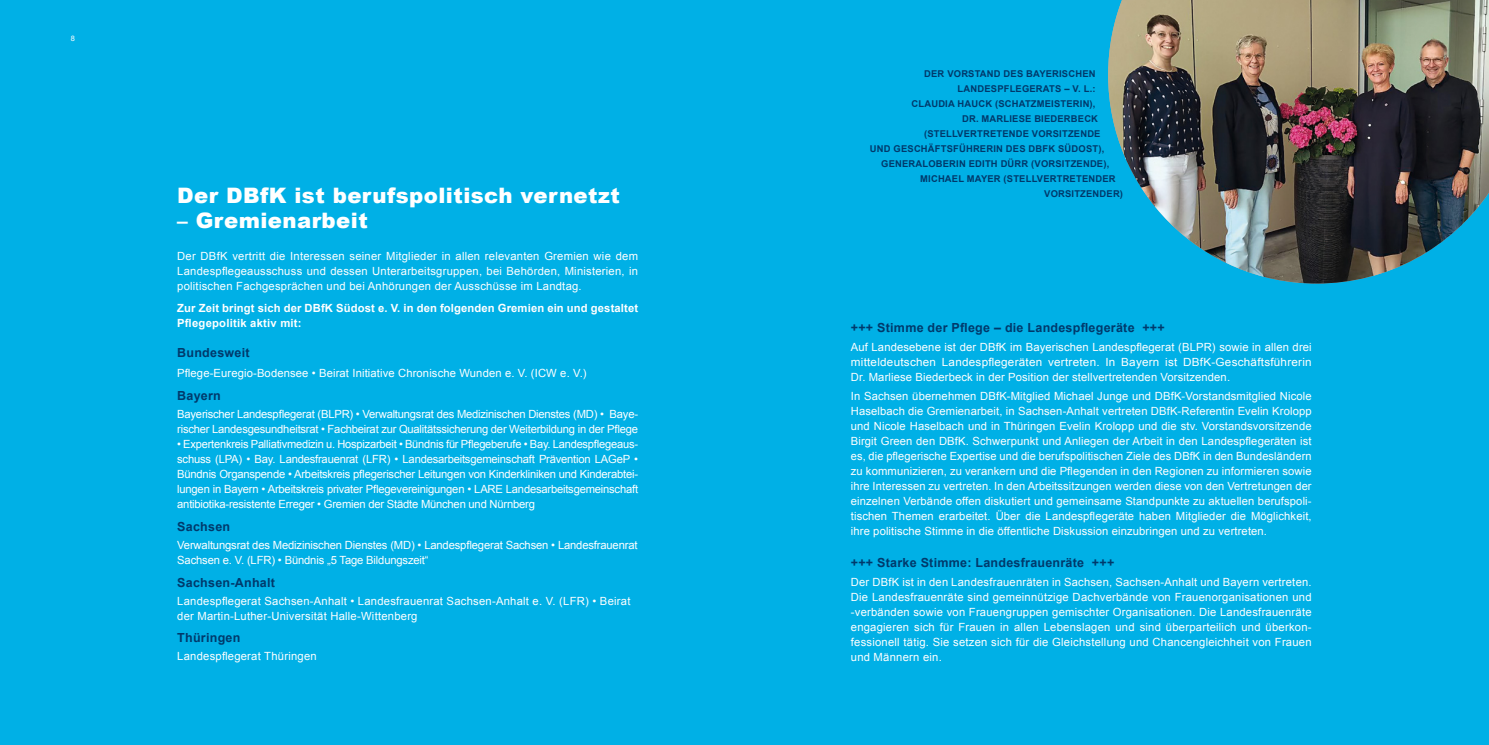
<style>
.page{position:relative;width:1489px;height:745px;background:#fff}
.page>*{position:absolute;margin:0;border:0;box-sizing:border-box;transform-origin:0 0}
.t1{font:900 21.25px "Arial";letter-spacing:.02em;color:#fff}
.t2{font:700 12.5px "Arial";letter-spacing:.02em;color:#00396b}
.t3{font:11.25px/15px "Arial";letter-spacing:.01em;color:#fff;text-align:justify}
.t4{font:11.25px/15px "Arial";letter-spacing:-.02em;color:#fff}
.t5{font:11.25px/15px "Arial";letter-spacing:-.015em;color:#fff}
.t6{font:700 11.25px/15px "Arial";letter-spacing:.01em;color:#fff}
.t7{font:700 9.38px "Arial";letter-spacing:.02em;color:#00396b}
.t8{font:7.5px "Arial";color:#fff}
</style>
<div class="page">
<div style="left:0;top:0;width:1488px;height:744px;background:#00b0e6"></div>
<img style="left:1108px;top:0;width:380px;height:283px">
<p class="t8" style="left:71px;top:33px;width:6px">8</p>
<h1 class="t1" style="left:177px;top:179px;width:444px">Der DBfK ist berufspolitisch vernetzt</h1>
<h1 class="t1" style="left:177px;top:205px;width:192px">– Gremienarbeit</h1>
<p class="t3" style="left:177px;top:248px;width:462px">Der DBfK vertritt die Interessen seiner Mitglieder in allen relevanten Gremien wie dem Landespflegeausschuss und dessen Unterarbeitsgruppen, bei Behörden, Ministerien, in politischen Fachgesprächen und bei Anhörungen der Ausschüsse im Landtag.</p>
<p class="t6" style="left:177px;top:301px;width:462px">Zur Zeit bringt sich der DBfK Südost e. V. in den folgenden Gremien ein und gestaltet<br>Pflegepolitik aktiv mit:</p>
<p class="t2" style="left:177px;top:344px;width:74px">Bundesweit</p>
<p class="t3" style="left:177px;top:366px;width:411px">Pflege-Euregio-Bodensee • Beirat Initiative Chronische Wunden e. V. (ICW e. V.)</p>
<p class="t2" style="left:177px;top:387px;width:45px">Bayern</p>
<p class="t4" style="left:177px;top:406px;width:462px">Bayerischer Landespflegerat (BLPR) • Verwaltungsrat des Medizinischen Dienstes (MD) • Baye&shy;rischer Landesgesundheitsrat • Fachbeirat zur Qualitätssicherung der Weiterbildung in der Pflege</p>
<p class="t3" style="left:177px;top:436px;width:462px">• Expertenkreis Palliativmedizin u. Hospizarbeit • Bündnis für Pflegeberufe • Bay. Landespflegeaus&shy;schuss (LPA) • Bay. Landesfrauenrat (LFR) • Landesarbeitsgemeinschaft Prävention LAGeP • Bündnis Organspende • Arbeitskreis pflegerischer Leitungen von Kinderkliniken und Kinderabtei&shy;lungen in Bayern • Arbeitskreis privater Pflegevereinigungen • LARE Landesarbeitsgemeinschaft antibiotika-resistente Erreger • Gremien der Städte München und Nürnberg</p>
<p class="t2" style="left:177px;top:518px;width:54px">Sachsen</p>
<p class="t5" style="left:177px;top:537px;width:462px">Verwaltungsrat des Medizinischen Dienstes (MD) • Landespflegerat Sachsen • Landesfrauenrat<br>Sachsen e. V. (LFR) • Bündnis „5 Tage Bildungszeit“</p>
<p class="t2" style="left:177px;top:573px;width:99px">Sachsen-Anhalt</p>
<p class="t3" style="left:177px;top:593px;width:455px">Landespflegerat Sachsen-Anhalt • Landesfrauenrat Sachsen-Anhalt e. V. (LFR) • Beirat der Martin-Luther-Universität Halle-Wittenberg</p>
<p class="t2" style="left:177px;top:629px;width:65px">Thüringen</p>
<p class="t3" style="left:177px;top:648px;width:141px">Landespflegerat Thüringen</p>
<p class="t7" style="left:924px;top:67px;width:173px">DER VORSTAND DES BAYERISCHEN</p>
<p class="t7" style="left:957px;top:82px;width:139px">LANDESPFLEGERATS – V. L.:</p>
<p class="t7" style="left:911px;top:97px;width:185px">CLAUDIA HAUCK (SCHATZMEISTERIN),</p>
<p class="t7" style="left:962px;top:112px;width:137px">DR. MARLIESE BIEDERBECK</p>
<p class="t7" style="left:924px;top:127px;width:178px">(STELLVERTRETENDE VORSITZENDE</p>
<p class="t7" style="left:870px;top:142px;width:236px">UND GESCHÄFTSFÜHRERIN DES DBFK SÜDOST),</p>
<p class="t7" style="left:881px;top:157px;width:229px">GENERALOBERIN EDITH DÜRR (VORSITZENDE),</p>
<p class="t7" style="left:920px;top:172px;width:197px">MICHAEL MAYER (STELLVERTRETENDER</p>
<p class="t7" style="left:1044px;top:187px;width:80px">VORSITZENDER)</p>
<p class="t2" style="left:850px;top:319px;width:315px">+++ Stimme der Pflege – die Landespflegeräte +++</p>
<p class="t3" style="left:850px;top:339px;width:462px">Auf Landesebene ist der DBfK im Bayerischen Landespflegerat (BLPR) sowie in allen drei mitteldeutschen Landespflegeräten vertreten. In Bayern ist DBfK-Geschäftsführerin Dr. Marliese Biederbeck in der Position der stellvertretenden Vorsitzenden.</p>
<p class="t3" style="left:850px;top:388px;width:462px">In Sachsen übernehmen DBfK-Mitglied Michael Junge und DBfK-Vorstandsmitglied Nicole Haselbach die Gremienarbeit, in Sachsen-Anhalt vertreten DBfK-Referentin Evelin Krolopp und Nicole Haselbach und in Thüringen Evelin Krolopp und die stv. Vorstandsvorsitzende Birgit Green den DBfK. Schwerpunkt und Anliegen der Arbeit in den Landespflegeräten ist es, die pflegerische Expertise und die berufspolitischen Ziele des DBfK in den Bundesländern zu kommunizieren, zu verankern und die Pflegenden in den Regionen zu informieren sowie ihre Interessen zu vertreten. In den Arbeitssitzungen werden diese von den Vertretungen der einzelnen Verbände offen diskutiert und gemeinsame Standpunkte zu aktuellen berufspoli&shy;tischen Themen erarbeitet. Über die Landespflegeräte haben Mitglieder die Möglichkeit, ihre politische Stimme in die öffentliche Diskussion einzubringen und zu vertreten.</p>
<p class="t2" style="left:850px;top:554px;width:265px">+++ Starke Stimme: Landesfrauenräte +++</p>
<p class="t3" style="left:850px;top:574px;width:462px">Der DBfK ist in den Landesfrauenräten in Sachsen, Sachsen-Anhalt und Bayern vertreten.<br>Die Landesfrauenräte sind gemeinnützige Dachverbände von Frauenorganisationen und -verbänden sowie von Frauengruppen gemischter Organisationen. Die Landesfrauenräte engagieren sich für Frauen in allen Lebenslagen und sind überparteilich und überkon&shy;fessionell tätig. Sie setzen sich für die Gleichstellung und Chancengleichheit von Frauen und Männern ein.</p>
</div>
